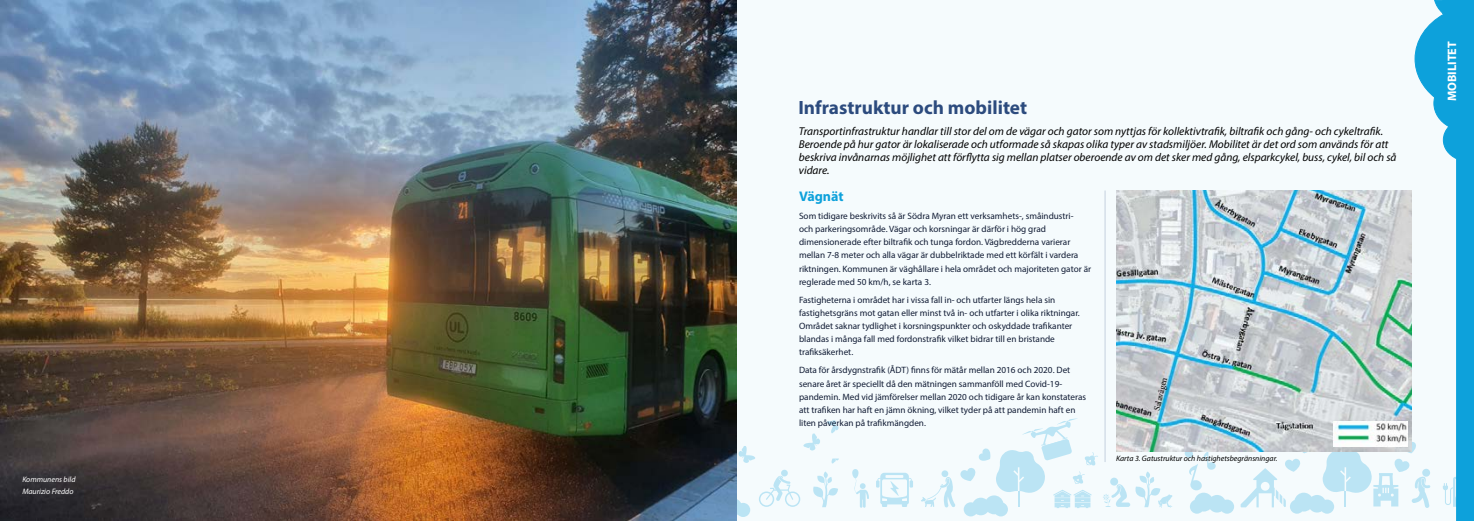
<style>
.page{position:relative;width:1474px;height:521px;background:#fff}
.page>*{position:absolute;margin:0;border:0;box-sizing:border-box;transform-origin:0 0}
.t1{font:700 19.25px "Myriad Pro";color:#2c4b7e}
.t2{font:700 14px "Myriad Pro";color:#0da1db}
.t3{font:700 12.25px "Myriad Pro";color:#fff}
.t4{font:italic 11.38px/13.1px "Myriad Pro";color:#000}
.t5{font:9.19px/13.1px "Myriad Pro";color:#101b34}
.t6{font:8.75px "Minion Pro";color:#000}
.t7{font:italic 7.88px "Myriad Pro";color:#000}
.t8{font:italic 7.88px/11.4px "Myriad Pro";color:#fff}
</style>
<div class="page">
<div style="left:0;top:0;width:1473px;height:521px;background:#f5fbfd"></div>
<svg style="left:1414px;top:0;width:59px;height:521px"></svg>
<svg style="left:813px;top:471px;width:25px;height:36px"></svg>
<svg style="left:876px;top:473px;width:37px;height:34px"></svg>
<svg style="left:1442px;top:477px;width:27px;height:30px"></svg>
<svg style="left:852px;top:469px;width:17px;height:39px"></svg>
<svg style="left:759px;top:469px;width:41px;height:38px"></svg>
<svg style="left:1184px;top:451px;width:50px;height:63px"></svg>
<svg style="left:827px;top:420px;width:11px;height:13px"></svg>
<svg style="left:831px;top:458px;width:8px;height:5px"></svg>
<svg style="left:803px;top:433px;width:17px;height:17px"></svg>
<svg style="left:1240px;top:416px;width:190px;height:98px"></svg>
<svg style="left:921px;top:418px;width:251px;height:98px"></svg>
<svg style="left:738px;top:446px;width:17px;height:17px"></svg>
<svg style="left:737px;top:499px;width:13px;height:18px"></svg>
<img style="left:1116px;top:190px;width:295px;height:261px">
<img style="left:1333px;top:421px;width:74px;height:25px">
<img style="left:0;top:0;width:737px;height:521px">
<hr style="left:1104px;top:190px;width:1px;height:272px;background:#2c4b7e">
<p class="t8" style="left:22px;top:474px;width:55px">Kommunens bild<br>Maurizio Freddo</p>
<h1 class="t1" style="left:798px;top:95px;width:230px">Infrastruktur och mobilitet</h1>
<p class="t4" style="left:799px;top:124px;width:599px">Transportinfrastruktur handlar till stor del om de vägar och gator som nyttjas för kollektivtrafik, biltrafik och gång- och cykeltrafik.<br>Beroende på hur gator är lokaliserade och utformade så skapas olika typer av stadsmiljöer. Mobilitet är det ord som används för att beskriva invånarnas möjlighet att förflytta sig mellan platser oberoende av om det sker med gång, elsparkcykel, buss, cykel, bil och så vidare.</p>
<h2 class="t2" style="left:799px;top:187px;width:46px">Vägnät</h2>
<p class="t5" style="left:799px;top:209px;width:293px">Som tidigare beskrivits så är Södra Myran ett verksamhets-, småindustri-<br>och parkeringsområde. Vägar och korsningar är därför i hög grad dimensionerade efter biltrafik och tunga fordon. Vägbredderna varierar mellan 7-8 meter och alla vägar är dubbelriktade med ett körfält i vardera riktningen. Kommunen är väghållare i hela området och majoriteten gator är reglerade med 50 km/h, se karta 3.</p>
<p class="t5" style="left:799px;top:293px;width:282px">Fastigheterna i området har i vissa fall in- och utfarter längs hela sin fastighetsgräns mot gatan eller minst två in- och utfarter i olika riktningar.<br>Området saknar tydlighet i korsningspunkter och oskyddade trafikanter blandas i många fall med fordonstrafik vilket bidrar till en bristande trafiksäkerhet.</p>
<p class="t5" style="left:799px;top:364px;width:289px">Data för årsdygnstrafik (ÅDT) finns för mätår mellan 2016 och 2020. Det senare året är speciellt då den mätningen sammanföll med Covid-19- pandemin. Med vid jämförelser mellan 2020 och tidigare år kan konstateras att trafiken har haft en jämn ökning, vilket tyder på att pandemin haft en liten påverkan på trafikmängden.</p>
<p class="t6" style="left:1150px;top:409px;width:36px;rotate:-77deg">Salavägen</p>
<p class="t7" style="left:1116px;top:454px;width:163px">Karta 3. Gatustruktur och hastighetsbegränsningar.</p>
<h3 class="t3" style="left:1443px;top:101px;width:61px;rotate:-90deg">MOBILITET</h3>
</div>
